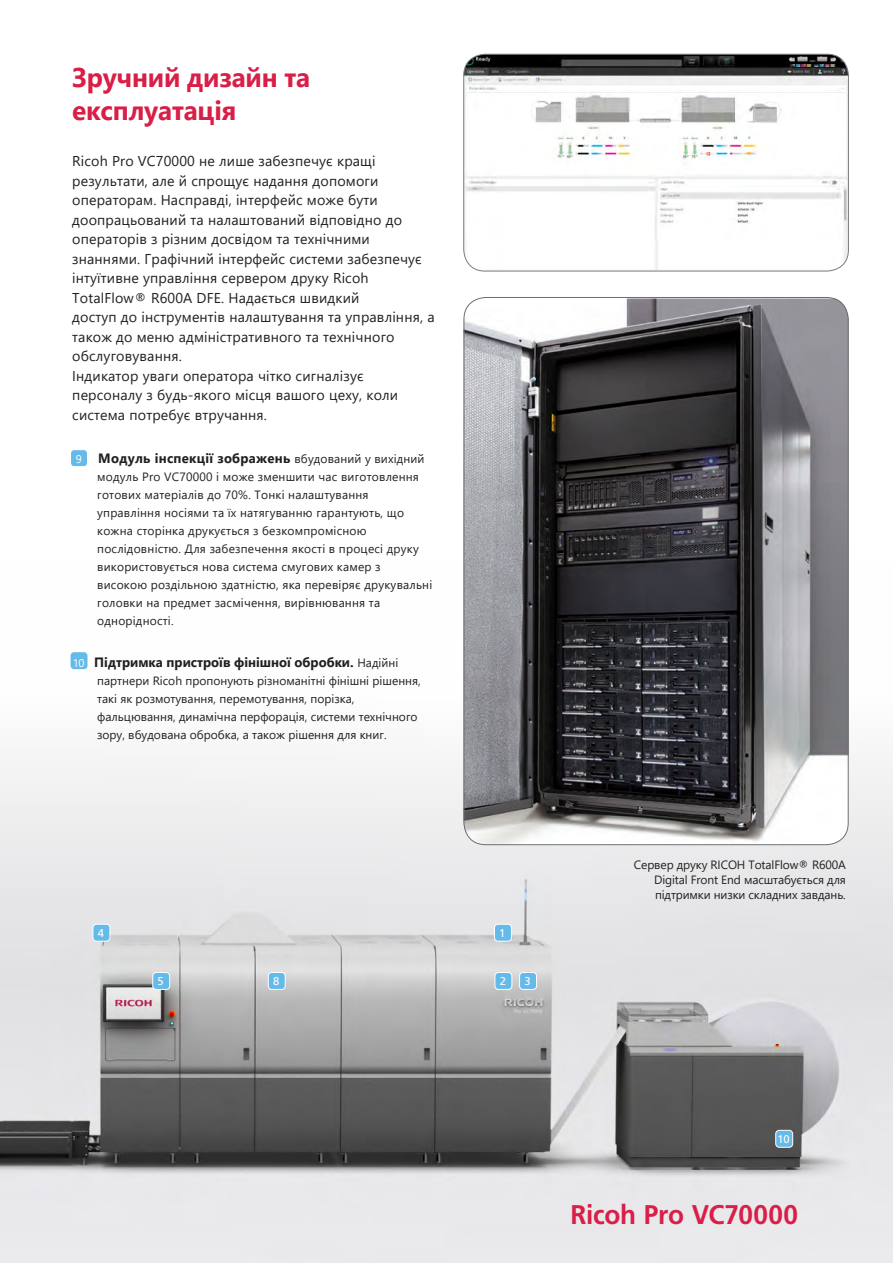
<style>
.page{position:relative;width:893px;height:1263px;background:#fff}
.page>*{position:absolute;margin:0;border:0;box-sizing:border-box;transform-origin:0 0}
.PG2_RIC2012-Callouts{font:700 27px/33px "Segoe UI";letter-spacing:-.01em;color:#d91e47}
.PG2_RIC2012-Callouts-2{font:700 27px "Frutiger LT Std";letter-spacing:-.01em;color:#d91e47}
.PG2_RIC2012-IntroBod{font:14.25px/19.5px "Segoe UI";letter-spacing:.01em;color:#231f20}
.PG2_RIC2012-Callouts-3{font:700 13.5px "Segoe UI";letter-spacing:.02em;color:#231f20}
.PG2_RIC2012-Callouts-4{font:700 13.5px "Segoe UI";color:#231f20}
.PG2_RIC2012-Callouts-5{font:12px/18px "Segoe UI";letter-spacing:.015em;color:#231f20}
.PG2_RIC2012-IntroBod-2{font:12px/15px "Segoe UI";letter-spacing:-.01em;color:#231f20;text-align:justify}
.t1{font:11.25px "Frutiger LT Std";color:#fff}
.s1{font-weight:400;font-size:11.25px;color:#fff}
.s2{font-weight:400;font-size:12px}
</style>
<div class="page">
<img style="left:0;top:652px;width:893px;height:611px">
<img style="left:463px;top:298px;width:386px;height:547px">
<div style="left:71px;top:450px;width:16px;height:17px;background:#64bae9;border-radius:4px"></div>
<div style="left:70px;top:449px;width:18px;height:18px;border:1px solid #fff;border-radius:4px"></div>
<div style="left:71px;top:652px;width:16px;height:17px;background:#64bae9;border-radius:4px"></div>
<div style="left:70px;top:607px;width:18px;height:17px;border:1px solid #fff;border-radius:4px"></div>
<div style="left:776px;top:1130px;width:17px;height:17px;background:#64bae9;border-radius:4px"></div>
<div style="left:775px;top:1130px;width:18px;height:18px;border:1px solid #fff;border-radius:4px"></div>
<div style="left:494px;top:924px;width:17px;height:17px;background:#64bae9;border-radius:4px"></div>
<div style="left:494px;top:924px;width:18px;height:17px;border:1px solid #fff;border-radius:4px"></div>
<div style="left:93px;top:924px;width:17px;height:17px;background:#64bae9;border-radius:4px"></div>
<div style="left:93px;top:924px;width:17px;height:17px;border:1px solid #fff;border-radius:4px"></div>
<div style="left:495px;top:972px;width:17px;height:17px;background:#64bae9;border-radius:4px"></div>
<div style="left:495px;top:972px;width:17px;height:18px;border:1px solid #fff;border-radius:4px"></div>
<div style="left:268px;top:972px;width:17px;height:17px;background:#64bae9;border-radius:4px"></div>
<div style="left:268px;top:972px;width:18px;height:18px;border:1px solid #fff;border-radius:4px"></div>
<div style="left:153px;top:972px;width:17px;height:17px;background:#64bae9;border-radius:4px"></div>
<div style="left:152px;top:972px;width:18px;height:18px;border:1px solid #fff;border-radius:4px"></div>
<div style="left:520px;top:972px;width:16px;height:17px;background:#64bae9;border-radius:4px"></div>
<div style="left:519px;top:972px;width:18px;height:18px;border:1px solid #fff;border-radius:4px"></div>
<img style="left:464px;top:54px;width:384px;height:217px">
<div style="left:463px;top:54px;width:386px;height:217px;border:1px solid #7e7c81;border-radius:21px"></div>
<p class="PG2_RIC2012-Callouts" style="left:72px;top:59px;width:239px">Зручний дизайн та експлуатація</p>
<p class="PG2_RIC2012-IntroBod" style="left:72px;top:150px;width:364px">Ricoh Pro VC70000 не лише забезпечує кращі результати, але й спрощує надання допомоги операторам. Насправді, інтерфейс може бути доопрацьований та налаштований відповідно до операторів з різним досвідом та технічними знаннями. Графічний інтерфейс системи забезпечує інтуїтивне управління сервером друку Ricoh TotalFlow® R600A DFE. Надається швидкий<br>доступ до інструментів налаштування та управління, а також до меню адміністративного та технічного обслуговування.<br>Індикатор уваги оператора чітко сигналізує персоналу з будь-якого місця вашого цеху, коли система потребує втручання.</p>
<p class="PG2_RIC2012-Callouts-3" style="left:76px;top:445px;width:350px"><span class="s1">9</span> Модуль інспекції зображень <span class="s2">вбудований у вихідний</span></p>
<p class="PG2_RIC2012-Callouts-5" style="left:97px;top:466px;width:337px">модуль Pro VC70000 і може зменшити час виготовлення готових матеріалів до 70%. Тонкі налаштування управління носіями та їх натягуванню гарантують, що кожна сторінка друкується з безкомпромісною послідовністю. Для забезпечення якості в процесі друку використовується нова система смугових камер з високою роздільною здатністю, яка перевіряє друкувальні головки на предмет засмічення, вирівнювання та однорідності.</p>
<p class="PG2_RIC2012-Callouts-4" style="left:73px;top:649px;width:327px"><span class="s1">10</span> Підтримка пристроїв фінішної обробки. <span class="s2">Надійні</span></p>
<p class="PG2_RIC2012-Callouts-5" style="left:97px;top:670px;width:325px">партнери Ricoh пропонують різноманітні фінішні рішення, такі як розмотування, перемотування, порізка, фальцювання, динамічна перфорація, системи технічного зору, вбудована обробка, а також рішення для книг.</p>
<p class="t1" style="left:98px;top:926px;width:8px">4</p>
<p class="t1" style="left:499px;top:926px;width:8px">1</p>
<p class="t1" style="left:158px;top:974px;width:8px">5</p>
<p class="t1" style="left:273px;top:974px;width:8px">8</p>
<p class="t1" style="left:500px;top:974px;width:8px">2</p>
<p class="t1" style="left:524px;top:974px;width:8px">3</p>
<p class="PG2_RIC2012-IntroBod-2" style="left:654px;top:856px;width:193px;text-indent:-20px">Сервер друку RICOH TotalFlow® R600A Digital Front End масштабується для підтримки низки складних завдань.</p>
<p class="t1" style="left:777px;top:1132px;width:14px">10</p>
<p class="PG2_RIC2012-Callouts-2" style="left:570px;top:1199px;width:229px">Ricoh Pro VC70000</p>
</div>
